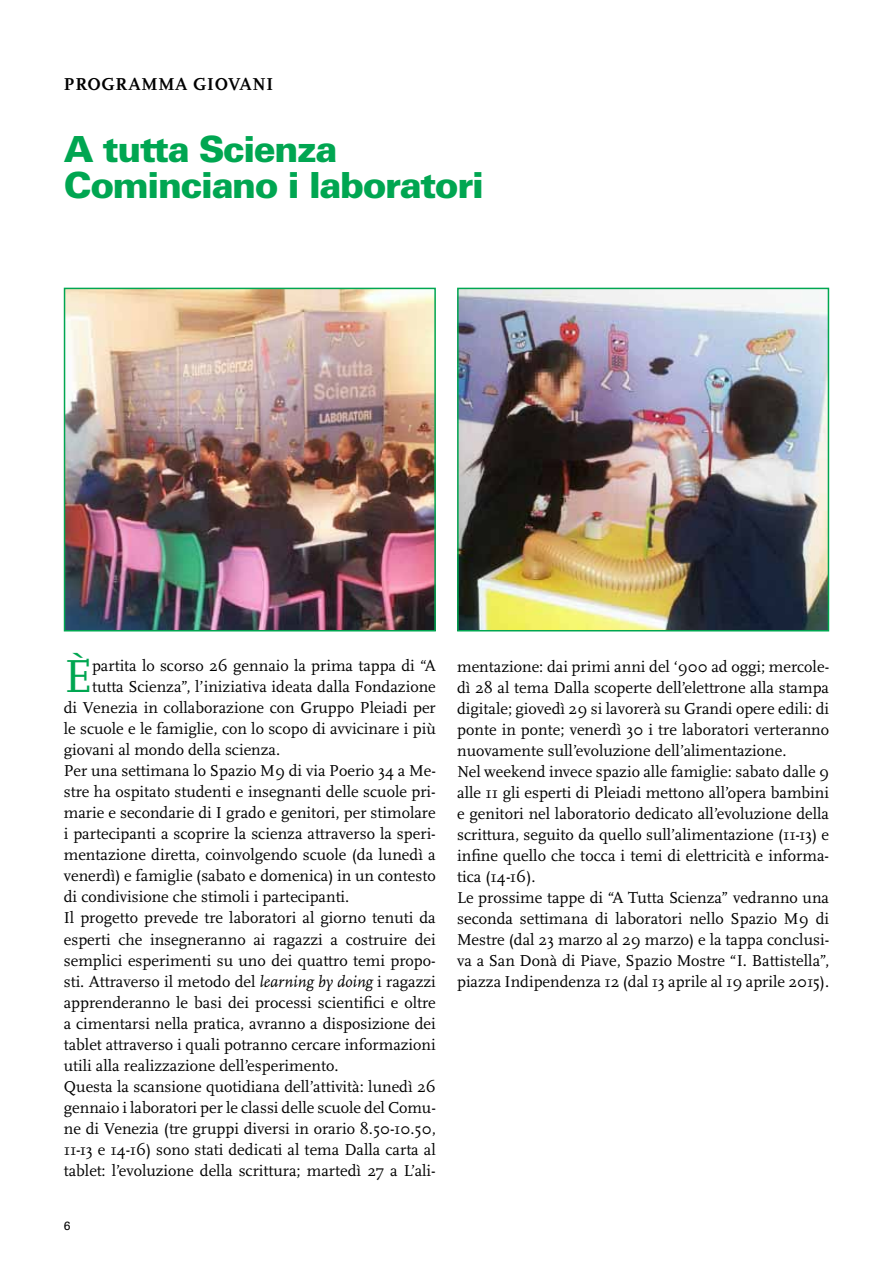
<style>
.page{position:relative;width:893px;height:1263px;background:#fff}
.page>*{position:absolute;margin:0;border:0;box-sizing:border-box;transform-origin:0 0}
.t1{font:48.3px "Scala OT";color:#00a651}
.t2{font:900 36px/36px "Univers LT Std";letter-spacing:-.04em;color:#00a651}
.t3{font:700 18px "Scala OT";letter-spacing:.04em;color:#000}
.t4{font:16.5px/21px "Scala OT";color:#000}
.t5{font:12px "Univers LT";color:#000}
.s1{font-style:italic}
</style>
<div class="page">
<img style="left:67px;top:291px;width:366px;height:337px">
<div style="left:64px;top:288px;width:372px;height:343px;border:2px solid #00a651"></div>
<img style="left:460px;top:291px;width:366px;height:337px">
<div style="left:457px;top:288px;width:372px;height:343px;border:2px solid #00a651"></div>
<p class="t3" style="left:64px;top:75px;width:211px">PROGRAMMA GIOVANI</p>
<h2 class="t2" style="left:64px;top:131px;width:422px">A tutta Scienza<br>Cominciano i laboratori</h2>
<h1 class="t1" style="left:64px;top:650px;width:30px">è</h1>
<p class="t4" style="left:92px;top:656px;width:345px">partita lo scorso 26 gennaio la prima tappa di “A</p>
<p class="t4" style="left:92px;top:677px;width:345px">tutta Scienza”, l’iniziativa ideata dalla Fondazione</p>
<p class="t4" style="left:64px;top:698px;width:374px">di Venezia in collaborazione con Gruppo Pleiadi per</p>
<p class="t4" style="left:64px;top:719px;width:373px">le scuole e le famiglie, con lo scopo di avvicinare i più</p>
<p class="t4" style="left:64px;top:740px;width:218px">giovani al mondo della scienza.</p>
<p class="t4" style="left:64px;top:761px;width:374px">Per una settimana lo Spazio M9 di via Poerio 34 a Me-</p>
<p class="t4" style="left:64px;top:782px;width:374px">stre ha ospitato studenti e insegnanti delle scuole pri-</p>
<p class="t4" style="left:64px;top:803px;width:373px">marie e secondarie di I grado e genitori, per stimolare</p>
<p class="t4" style="left:64px;top:824px;width:374px">i partecipanti a scoprire la scienza attraverso la speri-</p>
<p class="t4" style="left:64px;top:845px;width:374px">mentazione diretta, coinvolgendo scuole (da lunedì a</p>
<p class="t4" style="left:64px;top:866px;width:374px">venerdì) e famiglie (sabato e domenica) in un contesto</p>
<p class="t4" style="left:64px;top:887px;width:287px">di condivisione che stimoli i partecipanti.</p>
<p class="t4" style="left:64px;top:908px;width:373px">Il progetto prevede tre laboratori al giorno tenuti da</p>
<p class="t4" style="left:64px;top:929px;width:374px">esperti che insegneranno ai ragazzi a costruire dei</p>
<p class="t4" style="left:64px;top:950px;width:374px">semplici esperimenti su uno dei quattro temi propo-</p>
<p class="t4" style="left:64px;top:971px;width:374px">sti. Attraverso il metodo del <span class="s1">learning by doing</span> i ragazzi</p>
<p class="t4" style="left:64px;top:992px;width:374px">apprenderanno le basi dei processi scientifici e oltre</p>
<p class="t4" style="left:64px;top:1013px;width:374px">a cimentarsi nella pratica, avranno a disposizione dei</p>
<p class="t4" style="left:64px;top:1034px;width:374px">tablet attraverso i quali potranno cercare informazioni</p>
<p class="t4" style="left:64px;top:1055px;width:276px">utili alla realizzazione dell’esperimento.</p>
<p class="t4" style="left:64px;top:1076px;width:374px">Questa la scansione quotidiana dell’attività: lunedì 26</p>
<p class="t4" style="left:64px;top:1097px;width:374px">gennaio i laboratori per le classi delle scuole del Comu-</p>
<p class="t4" style="left:64px;top:1118px;width:374px">ne di Venezia (tre gruppi diversi in orario 8.50-10.50,</p>
<p class="t4" style="left:64px;top:1139px;width:374px">11-13 e 14-16) sono stati dedicati al tema Dalla carta al</p>
<p class="t4" style="left:64px;top:1160px;width:374px">tablet: l’evoluzione della scrittura; martedì 27 a L’ali-</p>
<p class="t5" style="left:64px;top:1218px;width:8px">6</p>
<p class="t4" style="left:457px;top:656px;width:374px">mentazione: dai primi anni del ‘900 ad oggi; mercole&shy;dì 28 al tema Dalla scoperte dell’elettrone alla stampa digitale; giovedì 29 si lavorerà su Grandi opere edili: di ponte in ponte; venerdì 30 i tre laboratori verteranno nuovamente sull’evoluzione dell’alimentazione.<br>Nel weekend invece spazio alle famiglie: sabato dalle 9 alle 11 gli esperti di Pleiadi mettono all’opera bambini e genitori nel laboratorio dedicato all’evoluzione della scrittura, seguito da quello sull’alimentazione (11-13) e infine quello che tocca i temi di elettricità e informa&shy;tica (14-16).<br>Le prossime tappe di “A Tutta Scienza” vedranno una seconda settimana di laboratori nello Spazio M9 di Mestre (dal 23 marzo al 29 marzo) e la tappa conclusi&shy;va a San Donà di Piave, Spazio Mostre “I. Battistella”, piazza Indipendenza 12 (dal 13 aprile al 19 aprile 2015).</p>
</div>
